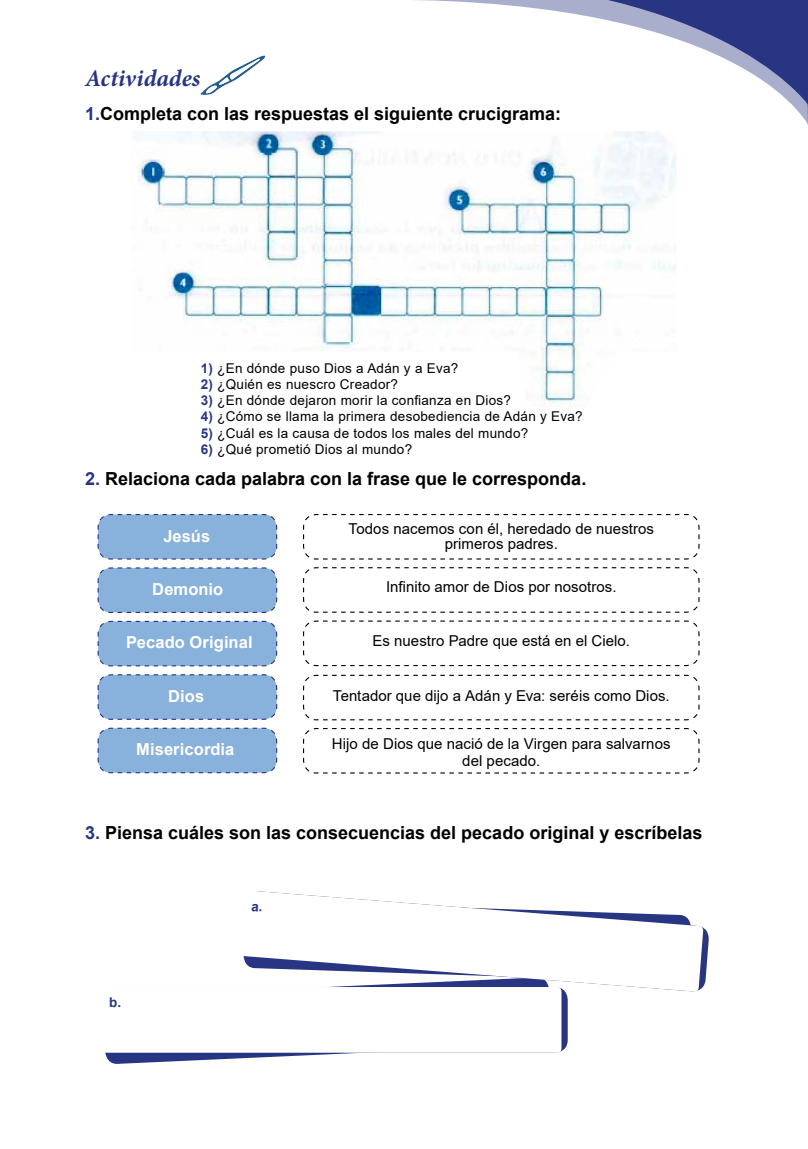
<style>
.page{position:relative;width:808px;height:1149px;background:#fff}
.page>*{position:absolute;margin:0;border:0;box-sizing:border-box;transform-origin:0 0}
.t1{font:italic 700 24px "Minion Pro";letter-spacing:.005em;color:#283583}
.t2{font:700 18px "Arial";color:#000}
.t3{font:700 16.5px "Arial";letter-spacing:.005em;color:#fff}
.t4{font:15px/15px "Arial";letter-spacing:.005em;color:#000;text-align:center}
.t5{font:13.5px "Arial";letter-spacing:.02em;color:#000}
.t6{font:700 13.5px "Arial";color:#283583}
.s1{color:#283583}
.s2{font-weight:700;color:#283583}
</style>
<div class="page">
<svg style="left:200px;top:55px;width:65px;height:40px"></svg>
<svg style="left:415px;top:0;width:393px;height:125px"></svg>
<img style="left:134px;top:131px;width:542px;height:275px">
<svg style="left:97px;top:514px;width:181px;height:46px;background:#8ab1da"></svg>
<svg style="left:97px;top:567px;width:181px;height:46px;background:#8ab1da"></svg>
<svg style="left:97px;top:620px;width:181px;height:46px;background:#8bb2da"></svg>
<svg style="left:97px;top:674px;width:181px;height:46px;background:#8ab1da"></svg>
<svg style="left:303px;top:514px;width:397px;height:46px"></svg>
<svg style="left:303px;top:567px;width:397px;height:46px"></svg>
<svg style="left:303px;top:620px;width:397px;height:46px"></svg>
<svg style="left:303px;top:674px;width:397px;height:46px"></svg>
<svg style="left:97px;top:727px;width:181px;height:46px;background:#8bb1da"></svg>
<svg style="left:303px;top:728px;width:397px;height:45px"></svg>
<svg style="left:105px;top:1052px;width:446px;height:12px"></svg>
<svg style="left:561px;top:927px;width:148px;height:65px"></svg>
<svg style="left:256px;top:891px;width:447px;height:100px"></svg>
<svg style="left:243px;top:900px;width:449px;height:82px"></svg>
<h1 class="t1" style="left:85px;top:61px;width:117px">Actividades</h1>
<h2 class="t2" style="left:85px;top:101px;width:478px"><span class="s1">1.</span>Completa con las respuestas el siguiente crucigrama:</h2>
<p class="t5" style="left:201px;top:358px;width:259px"><span class="s2">1)</span> ¿En dónde puso Dios a Adán y a Eva?</p>
<p class="t5" style="left:201px;top:375px;width:199px"><span class="s2">2)</span> ¿Quién es nuescro Creador?</p>
<p class="t5" style="left:201px;top:391px;width:312px"><span class="s2">3)</span> ¿En dónde dejaron morir la confianza en Dios?</p>
<p class="t5" style="left:201px;top:407px;width:384px"><span class="s2">4)</span> ¿Cómo se llama la primera desobediencia de Adán y Eva?</p>
<p class="t5" style="left:201px;top:423px;width:329px"><span class="s2">5)</span> ¿Cuál es la causa de todos los males del mundo?</p>
<p class="t5" style="left:201px;top:439px;width:213px"><span class="s2">6)</span> ¿Qué prometió Dios al mundo?</p>
<h2 class="t2" style="left:85px;top:466px;width:503px"><span class="s1">2.</span> Relaciona cada palabra con la frase que le corresponda.</h2>
<p class="t3" style="left:163px;top:524px;width:48px">Jesús</p>
<p class="t3" style="left:152px;top:577px;width:73px">Demonio</p>
<p class="t3" style="left:126px;top:630px;width:128px">Pecado Original</p>
<p class="t3" style="left:168px;top:684px;width:38px">Dios</p>
<p class="t4" style="left:348px;top:521px;width:307px">Todos nacemos con él, heredado de nuestros primeros padres.</p>
<p class="t4" style="left:386px;top:578px;width:232px">Infinito amor de Dios por nosotros.</p>
<p class="t4" style="left:373px;top:633px;width:259px">Es nuestro Padre que está en el Cielo.</p>
<p class="t4" style="left:333px;top:688px;width:339px">Tentador que dijo a Adán y Eva: seréis como Dios.</p>
<p class="t3" style="left:136px;top:737px;width:100px">Misericordia</p>
<p class="t4" style="left:332px;top:735px;width:340px;line-height:16.5px">Hijo de Dios que nació de la Virgen para salvarnos del pecado.</p>
<h2 class="t2" style="left:85px;top:819px;width:619px"><span class="s1">3.</span> Piensa cuáles son las consecuencias del pecado original y escríbelas</h2>
<p class="t6" style="left:109px;top:992px;width:14px">b.</p>
</div>
